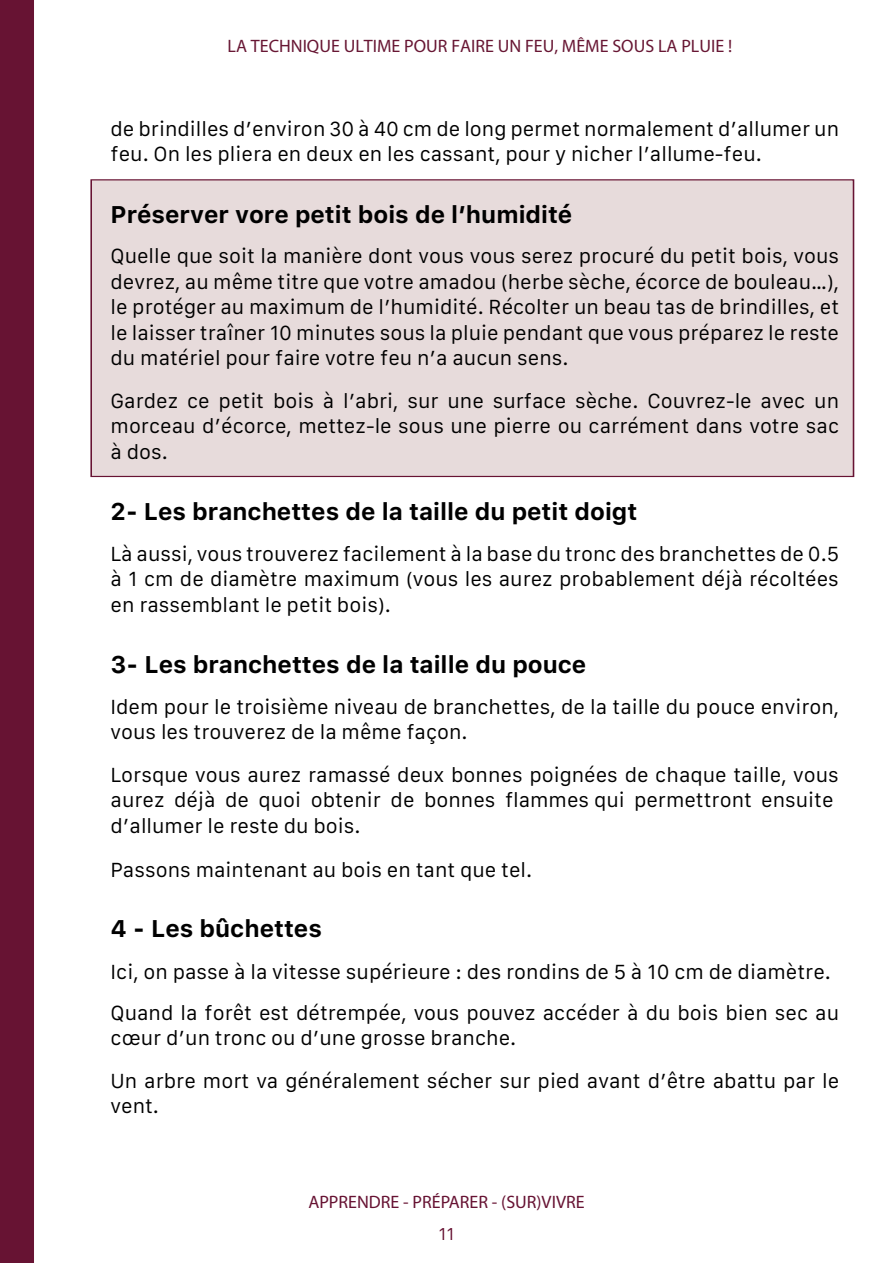
<style>
.page{position:relative;width:893px;height:1263px;background:#fff}
.page>*{position:absolute;margin:0;border:0;box-sizing:border-box;transform-origin:0 0}
.Body{font:700 24px "Galvji";color:#000}
.Body-2{font:19.5px/25.5px "Galvji";color:#000}
.t1{font:18px "Myriad Pro";color:#681734}
.t2{font:18px "Myriad Pro";color:#671333}
.t3{font:16.5px "Galvji";color:#671333}
</style>
<div class="page">
<div style="left:91px;top:179px;width:763px;height:298px;background:#e7dbdb;border:1px solid #671333"></div>
<div style="left:0;top:0;width:34px;height:1263px;background:#671333"></div>
<p class="t1" style="left:228px;top:34px;width:506px">LA TECHNIQUE ULTIME POUR FAIRE UN FEU, MÊME SOUS LA PLUIE !</p>
<p class="Body-2" style="left:111px;top:116px;width:730px">de brindilles d’environ 30 à 40 cm de long permet normalement d’allumer un feu. On les pliera en deux en les cassant, pour y nicher l’allume-feu.</p>
<p class="Body" style="left:111px;top:200px;width:463px">Préserver vore petit bois de l’humidité</p>
<p class="Body-2" style="left:111px;top:244px;width:730px;text-align:justify">Quelle que soit la manière dont vous vous serez procuré du petit bois, vous devrez, au même titre que votre amadou (herbe sèche, écorce de bouleau…), le protéger au maximum de l’humidité. Récolter un beau tas de brindilles, et le laisser traîner 10 minutes sous la pluie pendant que vous préparez le reste du matériel pour faire votre feu n’a aucun sens.</p>
<p class="Body-2" style="left:111px;top:388px;width:730px;text-align:justify">Gardez ce petit bois à l’abri, sur une surface sèche. Couvrez-le avec un morceau d’écorce, mettez-le sous une pierre ou carrément dans votre sac à dos.</p>
<p class="Body" style="left:111px;top:497px;width:528px">2- Les branchettes de la taille du petit doigt</p>
<p class="Body-2" style="left:111px;top:541px;width:730px;text-align:justify">Là aussi, vous trouverez facilement à la base du tronc des branchettes de 0.5 à 1 cm de diamètre maximum (vous les aurez probablement déjà récoltées en rassemblant le petit bois).</p>
<p class="Body" style="left:111px;top:650px;width:477px">3- Les branchettes de la taille du pouce</p>
<p class="Body-2" style="left:111px;top:694px;width:730px">Idem pour le troisième niveau de branchettes, de la taille du pouce environ, vous les trouverez de la même façon.</p>
<p class="Body-2" style="left:111px;top:762px;width:730px">Lorsque vous aurez ramassé deux bonnes poignées de chaque taille, vous aurez déjà de quoi obtenir de bonnes flammes qui permettront ensuite d’allumer le reste du bois.</p>
<p class="Body-2" style="left:111px;top:858px;width:423px">Passons maintenant au bois en tant que tel.</p>
<p class="Body" style="left:111px;top:914px;width:213px">4 - Les bûchettes</p>
<p class="Body-2" style="left:111px;top:953px;width:730px;line-height:40.3px">Ici, on passe à la vitesse supérieure : des rondins de 5 à 10 cm de diamètre.<br>Quand la forêt est détrempée, vous pouvez accéder à du bois bien sec au</p>
<p class="Body-2" style="left:111px;top:1017px;width:730px;line-height:42.5px">cœur d’un tronc ou d’une grosse branche.<br>Un arbre mort va généralement sécher sur pied avant d’être abattu par le</p>
<p class="Body-2" style="left:111px;top:1094px;width:50px">vent.</p>
<p class="t2" style="left:308px;top:1191px;width:278px">APPRENDRE - PRÉPARER - (SUR)VIVRE</p>
<p class="t3" style="left:438px;top:1224px;width:18px">11</p>
</div>
